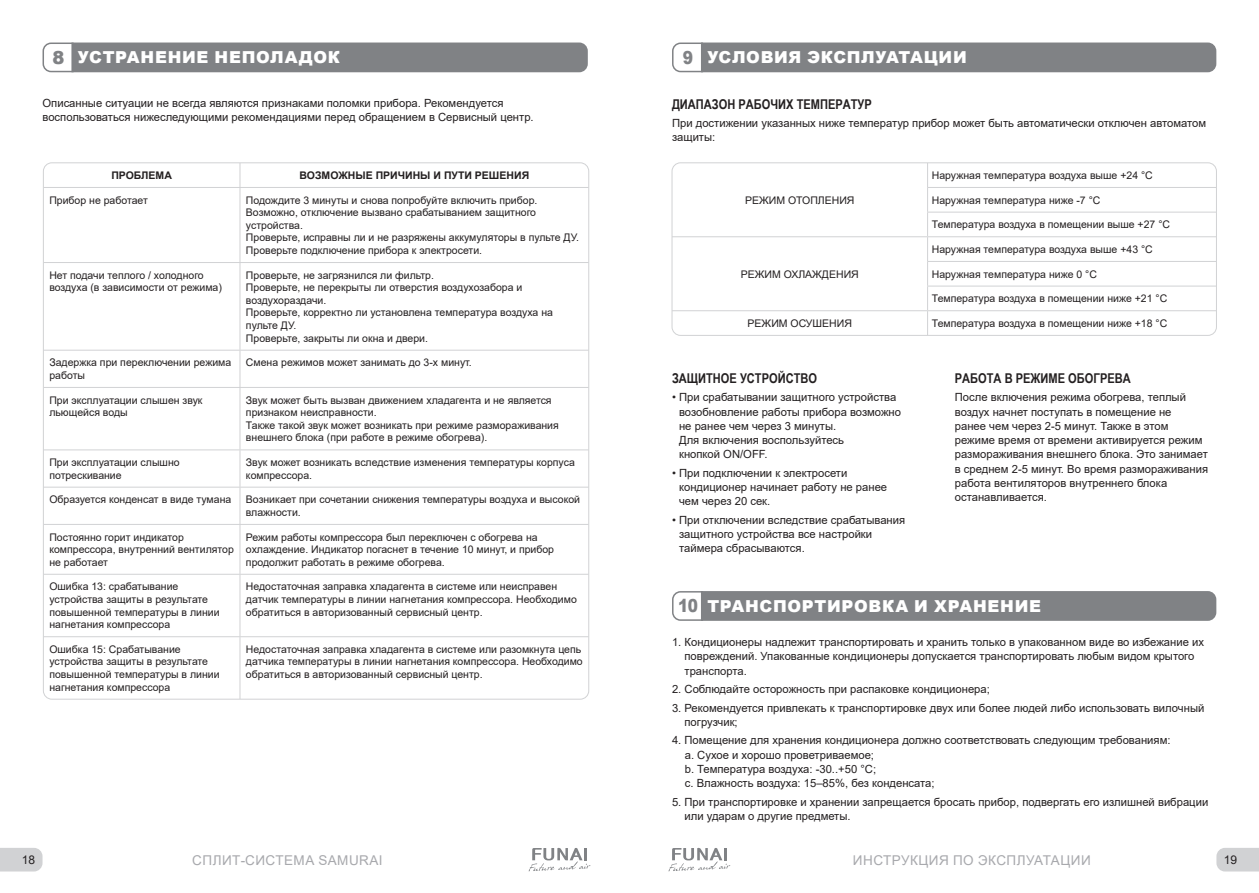
<style>
.page{position:relative;width:1259px;height:893px;background:#fff}
.page>*{position:absolute;margin:0;border:0;box-sizing:border-box;transform-origin:0 0}
.Zagolovok{font:900 18px "Arial";color:#808285;scale:.85 1}
.Zagolovok-2{font:900 18px "Arial";color:#808285}
.Zagolovok-3{font:900 18px "Arial";color:#808285;scale:.86 1}
.Zagolovok-4{font:900 16.5px "Arial";letter-spacing:.04em;color:#fff}
.Body{font:700 13.5px "Arial Narrow";color:#231f20}
.t1{font:13.5px "Arial";letter-spacing:.035em;color:#a8a9ad}
.t2{font:12px "Arial";color:#231f20}
.Body-2{font:11.25px/14.2px "Arial";color:#231f20}
.t3{font:10.5px/12.6px "Arial";color:#231f20}
.t4{font:700 10.5px "Arial";color:#231f20}
</style>
<div class="page">
<svg style="left:0;top:848px;width:43px;height:23px"></svg>
<svg style="left:1216px;top:848px;width:43px;height:23px"></svg>
<svg style="left:529px;top:848px;width:61px;height:23px"></svg>
<svg style="left:668px;top:848px;width:62px;height:23px"></svg>
<svg style="left:240px;top:164px;width:1px;height:23px"></svg>
<hr style="left:43px;top:187px;width:197px;height:1px;background:#d1d2d4">
<hr style="left:240px;top:187px;width:349px;height:1px;background:#d1d2d4">
<hr style="left:240px;top:188px;width:1px;height:74px;background:#d1d2d4">
<hr style="left:43px;top:262px;width:197px;height:1px;background:#d1d2d4">
<hr style="left:240px;top:262px;width:349px;height:1px;background:#d1d2d4">
<hr style="left:240px;top:263px;width:1px;height:87px;background:#d1d2d4">
<hr style="left:43px;top:350px;width:197px;height:1px;background:#d1d2d4">
<hr style="left:240px;top:350px;width:349px;height:1px;background:#d1d2d4">
<hr style="left:240px;top:351px;width:1px;height:36px;background:#d1d2d4">
<hr style="left:43px;top:387px;width:197px;height:1px;background:#d1d2d4">
<hr style="left:240px;top:387px;width:349px;height:1px;background:#d1d2d4">
<hr style="left:240px;top:388px;width:1px;height:61px;background:#d1d2d4">
<hr style="left:43px;top:449px;width:197px;height:1px;background:#d1d2d4">
<hr style="left:240px;top:449px;width:349px;height:1px;background:#d1d2d4">
<hr style="left:240px;top:450px;width:1px;height:37px;background:#d1d2d4">
<hr style="left:43px;top:487px;width:197px;height:1px;background:#d1d2d4">
<hr style="left:240px;top:487px;width:349px;height:1px;background:#d1d2d4">
<hr style="left:240px;top:487px;width:1px;height:37px;background:#d1d2d4">
<hr style="left:43px;top:524px;width:197px;height:1px;background:#d1d2d4">
<hr style="left:240px;top:524px;width:349px;height:1px;background:#d1d2d4">
<hr style="left:240px;top:525px;width:1px;height:49px;background:#d1d2d4">
<hr style="left:43px;top:574px;width:197px;height:1px;background:#d1d2d4">
<hr style="left:240px;top:574px;width:349px;height:1px;background:#d1d2d4">
<hr style="left:240px;top:575px;width:1px;height:61px;background:#d1d2d4">
<hr style="left:43px;top:636px;width:197px;height:1px;background:#d1d2d4">
<hr style="left:240px;top:636px;width:349px;height:1px;background:#d1d2d4">
<hr style="left:240px;top:637px;width:1px;height:62px;background:#d1d2d4">
<svg style="left:42px;top:42px;width:546px;height:31px;background:#8b8c8f"></svg>
<svg style="left:672px;top:42px;width:544px;height:31px;background:#8b8c8f"></svg>
<svg style="left:672px;top:591px;width:544px;height:30px;background:#87898b"></svg>
<hr style="left:927px;top:187px;width:289px;height:1px;background:#d1d2d4">
<hr style="left:927px;top:212px;width:289px;height:1px;background:#d1d2d4">
<hr style="left:672px;top:236px;width:255px;height:1px;background:#d1d2d4">
<hr style="left:927px;top:236px;width:289px;height:1px;background:#d1d2d4">
<hr style="left:927px;top:261px;width:289px;height:1px;background:#d1d2d4">
<hr style="left:927px;top:286px;width:289px;height:1px;background:#d1d2d4">
<hr style="left:672px;top:310px;width:255px;height:1px;background:#d1d2d4">
<hr style="left:927px;top:310px;width:289px;height:1px;background:#d1d2d4">
<svg style="left:927px;top:164px;width:1px;height:170px"></svg>
<div style="left:671px;top:162px;width:545px;height:174px;border:1px solid #d1d2d4;border-radius:9px"></div>
<p class="Zagolovok-2" style="left:52px;top:44px;width:14px">8</p>
<p class="Zagolovok-4" style="left:78px;top:45px;width:263px">УСТРАНЕНИЕ НЕПОЛАДОК</p>
<p class="Body-2" style="left:43px;top:96px;width:493px">Описанные ситуации не всегда являются признаками поломки прибора. Рекомендуется воспользоваться нижеследующими рекомендациями перед обращением в Сервисный центр.</p>
<p class="t4" style="left:111px;top:168px;width:62px">ПРОБЛЕМА</p>
<p class="t4" style="left:299px;top:168px;width:231px">ВОЗМОЖНЫЕ ПРИЧИНЫ И ПУТИ РЕШЕНИЯ</p>
<p class="t3" style="left:49px;top:194px;width:100px">Прибор не работает</p>
<p class="t3" style="left:246px;top:194px;width:334px">Подождите 3 минуты и снова попробуйте включить прибор.<br>Возможно, отключение вызвано срабатыванием защитного устройства.<br>Проверьте, исправны ли и не разряжены аккумуляторы в пульте ДУ.<br>Проверьте подключение прибора к электросети.</p>
<p class="t3" style="left:49px;top:269px;width:174px">Нет подачи теплого / холодного воздуха (в зависимости от режима)</p>
<p class="t3" style="left:246px;top:269px;width:308px">Проверьте, не загрязнился ли фильтр.<br>Проверьте, не перекрыты ли отверстия воздухозабора и воздухораздачи.<br>Проверьте, корректно ли установлена температура воздуха на пульте ДУ.<br>Проверьте, закрыты ли окна и двери.</p>
<p class="t3" style="left:49px;top:356px;width:183px">Задержка при переключении режима работы</p>
<p class="t3" style="left:246px;top:356px;width:227px">Смена режимов может занимать до 3-х минут.</p>
<p class="t3" style="left:49px;top:394px;width:155px">При эксплуатации слышен звук льющейся воды</p>
<p class="t3" style="left:246px;top:394px;width:314px">Звук может быть вызван движением хладагента и не является признаком неисправности.<br>Также такой звук может возникать при режиме размораживания внешнего блока (при работе в режиме обогрева).</p>
<p class="t3" style="left:49px;top:456px;width:132px">При эксплуатации слышно потрескивание</p>
<p class="t3" style="left:246px;top:456px;width:330px">Звук может возникать вследствие изменения температуры корпуса компрессора.</p>
<p class="t3" style="left:49px;top:493px;width:183px">Образуется конденсат в виде тумана</p>
<p class="t3" style="left:246px;top:493px;width:336px">Возникает при сочетании снижения температуры воздуха и высокой влажности.</p>
<p class="t3" style="left:49px;top:530px;width:186px">Постоянно горит индикатор компрессора, внутренний вентилятор не работает</p>
<p class="t3" style="left:246px;top:530px;width:310px">Режим работы компрессора был переключен с обогрева на охлаждение. Индикатор погаснет в течение 10 минут, и прибор продолжит работать в режиме обогрева.</p>
<p class="t3" style="left:49px;top:580px;width:172px">Ошибка 13: срабатывание устройства защиты в результате повышенной температуры в линии нагнетания компрессора</p>
<p class="t3" style="left:246px;top:580px;width:332px">Недостаточная заправка хладагента в системе или неисправен датчик температуры в линии нагнетания компрессора. Необходимо обратиться в авторизованный сервисный центр.</p>
<p class="t3" style="left:49px;top:643px;width:172px">Ошибка 15: Срабатывание устройства защиты в результате повышенной температуры в линии нагнетания компрессора</p>
<p class="t3" style="left:246px;top:643px;width:338px">Недостаточная заправка хладагента в системе или разомкнута цепь датчика температуры в линии нагнетания компрессора. Необходимо обратиться в авторизованный сервисный центр.</p>
<p class="Zagolovok-3" style="left:683px;top:44px;width:14px">9</p>
<p class="Zagolovok-4" style="left:707px;top:45px;width:261px">УСЛОВИЯ ЭКСПЛУАТАЦИИ</p>
<p class="Body" style="left:672px;top:94px;width:201px">ДИАПАЗОН РАБОЧИХ ТЕМПЕРАТУР</p>
<p class="Body-2" style="left:672px;top:116px;width:536px">При достижении указанных ниже температур прибор может быть автоматически отключен автоматом защиты:</p>
<p class="t3" style="left:745px;top:194px;width:111px">РЕЖИМ ОТОПЛЕНИЯ</p>
<p class="t3" style="left:741px;top:268px;width:120px">РЕЖИМ ОХЛАЖДЕНИЯ</p>
<p class="t3" style="left:932px;top:169px;width:222px">Наружная температура воздуха выше +24 °C</p>
<p class="t3" style="left:932px;top:194px;width:170px">Наружная температура ниже -7 °C</p>
<p class="t3" style="left:932px;top:218px;width:240px">Температура воздуха в помещении выше +27 °C</p>
<p class="t3" style="left:932px;top:243px;width:222px">Наружная температура воздуха выше +43 °C</p>
<p class="t3" style="left:932px;top:268px;width:167px">Наружная температура ниже 0 °C</p>
<p class="t3" style="left:932px;top:292px;width:237px">Температура воздуха в помещении ниже +21 °C</p>
<p class="t3" style="left:747px;top:317px;width:106px">РЕЖИМ ОСУШЕНИЯ</p>
<p class="t3" style="left:932px;top:317px;width:237px">Температура воздуха в помещении ниже +18 °C</p>
<p class="Body" style="left:672px;top:368px;width:146px">ЗАЩИТНОЕ УСТРОЙСТВО</p>
<p class="Body-2" style="left:679px;top:390px;width:223px;text-indent:-7px">• При срабатывании защитного устройства возобновление работы прибора возможно не ранее чем через 3 минуты.<br>Для включения воспользуйтесь<br>кнопкой ON/OFF.</p>
<p class="Body-2" style="left:679px;top:466px;width:210px;text-indent:-7px">• При подключении к электросети кондиционер начинает работу не ранее чем через 20 сек.</p>
<p class="Body-2" style="left:679px;top:513px;width:228px;text-indent:-7px">• При отключении вследствие срабатывания защитного устройства все настройки таймера сбрасываются.</p>
<p class="Body" style="left:955px;top:368px;width:177px">РАБОТА В РЕЖИМЕ ОБОГРЕВА</p>
<p class="Body-2" style="left:955px;top:390px;width:255px">После включения режима обогрева, теплый воздух начнет поступать в помещение не<br>ранее чем через 2-5 минут. Также в этом режиме время от времени активируется режим размораживания внешнего блока. Это занимает в среднем 2-5 минут. Во время размораживания работа вентиляторов внутреннего блока останавливается.</p>
<p class="Zagolovok" style="left:678px;top:593px;width:25px">10</p>
<p class="Zagolovok-4" style="left:707px;top:594px;width:335px">ТРАНСПОРТИРОВКА И ХРАНЕНИЕ</p>
<p class="Body-2" style="left:684px;top:635px;width:521px;text-indent:-13px">1. Кондиционеры надлежит транспортировать и хранить только в упакованном виде во избежание их повреждений. Упакованные кондиционеры допускается транспортировать любым видом крытого транспорта.</p>
<p class="Body-2" style="left:672px;top:682px;width:319px">2. Соблюдайте осторожность при распаковке кондиционера;</p>
<p class="Body-2" style="left:684px;top:700px;width:521px;text-indent:-13px">3. Рекомендуется привлекать к транспортировке двух или более людей либо использовать вилочный погрузчик;</p>
<p class="Body-2" style="left:672px;top:733px;width:500px">4. Помещение для хранения кондиционера должно соответствовать следующим требованиям:</p>
<p class="Body-2" style="left:685px;top:747px;width:191px">a. Сухое и хорошо проветриваемое;</p>
<p class="Body-2" style="left:685px;top:762px;width:193px">b. Температура воздуха: -30..+50 °С;</p>
<p class="Body-2" style="left:685px;top:776px;width:251px">c. Влажность воздуха: 15–85%, без конденсата;</p>
<p class="Body-2" style="left:684px;top:794px;width:525px;text-indent:-13px">5. При транспортировке и хранении запрещается бросать прибор, подвергать его излишней вибрации или ударам о другие предметы.</p>
<p class="t2" style="left:22px;top:851px;width:15px">18</p>
<p class="t1" style="left:192px;top:850px;width:192px">СПЛИТ-СИСТЕМА SAMURAI</p>
<p class="t1" style="left:853px;top:850px;width:239px">ИНСТРУКЦИЯ ПО ЭКСПЛУАТАЦИИ</p>
<p class="t2" style="left:1223px;top:851px;width:15px">19</p>
</div>
